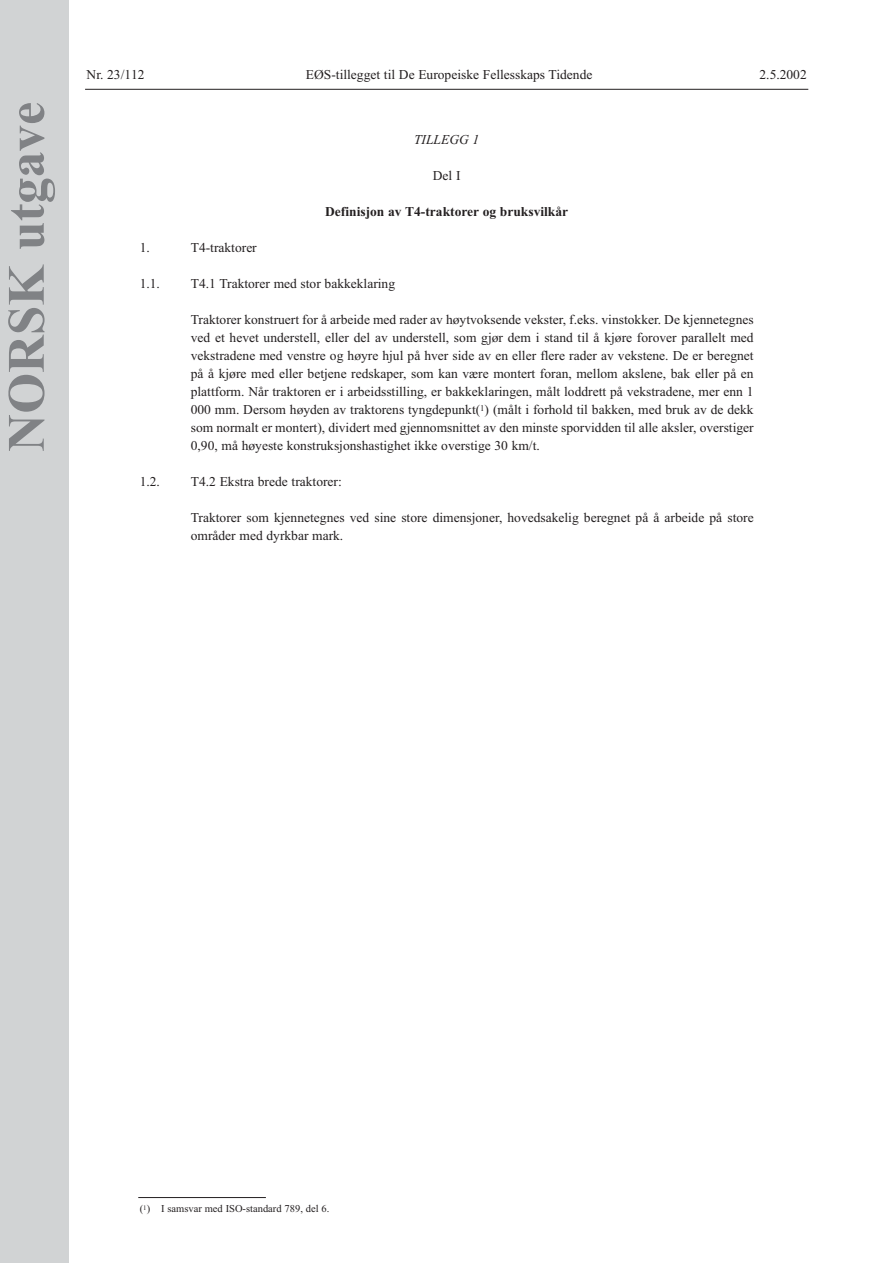
<style>
.page{position:relative;width:893px;height:1263px;background:#fff}
.page>*{position:absolute;margin:0;border:0;box-sizing:border-box;transform-origin:0 0}
.t1{font:700 52.5px "Times New Roman";color:#808285}
.t2{font:13.5px/18px "Times New Roman";color:#231f20;text-align:justify}
.t3{font:700 13.5px "Times New Roman";color:#231f20}
.t4{font:italic 13.5px "Times New Roman";color:#231f20}
.t5{font:10.5px "Times New Roman";color:#231f20}
</style>
<div class="page">
<hr style="left:85px;top:89px;width:723px;height:1px;background:#231f20">
<div style="left:0;top:0;width:68px;height:1263px;background:#d1d3d4"></div>
<hr style="left:138px;top:1197px;width:128px;height:1px;background:#231f20">
<h1 class="t1" style="left:9px;top:452px;width:351px;rotate:-90deg">NORSK utgave</h1>
<p class="t2" style="left:87px;top:67px;width:60px">Nr. 23/112</p>
<p class="t2" style="left:306px;top:67px;width:288px">EØS-tillegget til De Europeiske Fellesskaps Tidende</p>
<p class="t2" style="left:759px;top:67px;width:49px">2.5.2002</p>
<p class="t4" style="left:414px;top:135px;width:67px">TILLEGG 1</p>
<p class="t2" style="left:433px;top:168px;width:29px">Del I</p>
<p class="t3" style="left:325px;top:207px;width:244px">Definisjon av T4-traktorer og bruksvilkår</p>
<p class="t2" style="left:140px;top:240px;width:12px">1.</p>
<p class="t2" style="left:191px;top:240px;width:67px">T4-traktorer</p>
<p class="t2" style="left:140px;top:276px;width:22px">1.1.</p>
<p class="t2" style="left:191px;top:276px;width:206px">T4.1 Traktorer med stor bakkeklaring</p>
<p class="t2" style="left:191px;top:312px;width:564px">Traktorer konstruert for å arbeide med rader av høytvoksende vekster, f.eks. vinstokker. De kjennetegnes ved et hevet understell, eller del av understell, som gjør dem i stand til å kjøre forover parallelt med vekstradene med venstre og høyre hjul på hver side av en eller flere rader av vekstene. De er beregnet på å kjøre med eller betjene redskaper, som kan være montert foran, mellom akslene, bak eller på en plattform. Når traktoren er i arbeidsstilling, er bakkeklaringen, målt loddrett på vekstradene, mer enn 1<br>000 mm. Dersom høyden av traktorens tyngdepunkt(<sup>1</sup>) (målt i forhold til bakken, med bruk av de dekk som normalt er montert), dividert med gjennomsnittet av den minste sporvidden til alle aksler, overstiger 0,90, må høyeste konstruksjonshastighet ikke overstige 30 km/t.</p>
<p class="t2" style="left:140px;top:474px;width:22px">1.2.</p>
<p class="t2" style="left:191px;top:474px;width:152px">T4.2 Ekstra brede traktorer:</p>
<p class="t2" style="left:191px;top:510px;width:564px">Traktorer som kjennetegnes ved sine store dimensjoner, hovedsakelig beregnet på å arbeide på store områder med dyrkbar mark.</p>
<p class="t5" style="left:140px;top:1205px;width:191px">(<sup>1</sup>) I samsvar med ISO-standard 789, del 6.</p>
</div>
